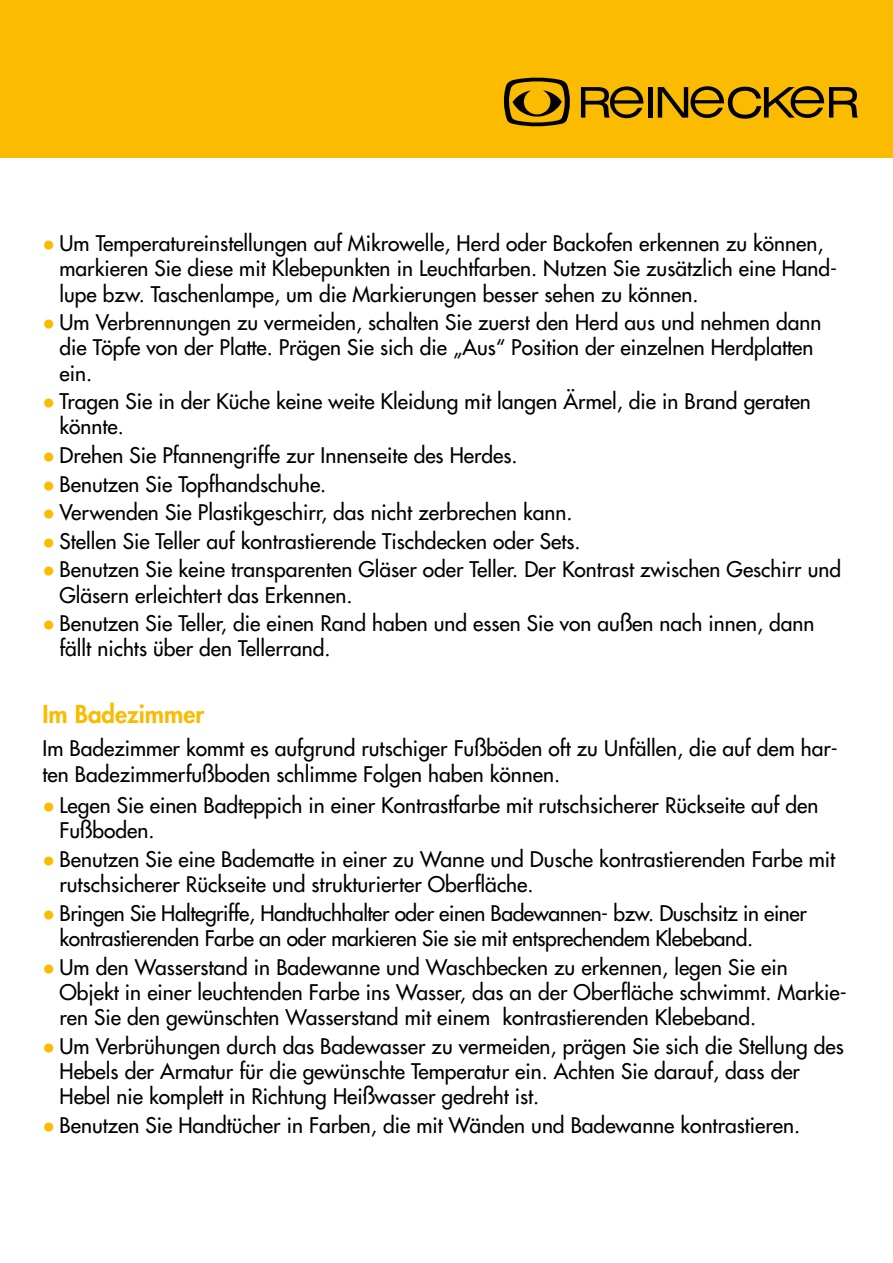
<style>
.page{position:relative;width:893px;height:1263px;background:#fff}
.page>*{position:absolute;margin:0;border:0;box-sizing:border-box;transform-origin:0 0}
.t1{font:800 24px "Futura Std";color:#fabb00}
.t2{font:500 21px/25.2px "Futura Std";color:#000}
.t3{font:500 21px/25.2px "Futura Std";letter-spacing:-.02em;color:#000}
.s1{font-family:"Arial";font-weight:400;color:#fabb00}
</style>
<div class="page">
<div style="left:0;top:0;width:893px;height:157px;background:#fabb00"></div>
<hr style="left:648px;top:87px;width:4px;height:31px;background:#000">
<svg style="left:581px;top:86px;width:62px;height:32px"></svg>
<svg style="left:658px;top:86px;width:200px;height:33px"></svg>
<svg style="left:504px;top:78px;width:66px;height:48px"></svg>
<p class="t2" style="left:60px;top:231px;width:779px;text-indent:-17px"><span class="s1">●</span> Um Temperatureinstellungen auf Mikrowelle, Herd oder Backofen erkennen zu können, markieren Sie diese mit Klebepunkten in Leuchtfarben. Nutzen Sie zusätzlich eine Hand&shy;lupe bzw. Taschenlampe, um die Markierungen besser sehen zu können.</p>
<p class="t2" style="left:60px;top:310px;width:763px;text-indent:-17px"><span class="s1">●</span> Um Verbrennungen zu vermeiden, schalten Sie zuerst den Herd aus und nehmen dann die Töpfe von der Platte. Prägen Sie sich die „Aus“ Position der einzelnen Herdplatten ein.</p>
<p class="t2" style="left:60px;top:389px;width:753px;text-indent:-17px"><span class="s1">●</span> Tragen Sie in der Küche keine weite Kleidung mit langen Ärmel, die in Brand geraten könnte.</p>
<p class="t2" style="left:43px;top:443px;width:477px"><span class="s1">●</span> Drehen Sie Pfannengriffe zur Innenseite des Herdes.</p>
<p class="t2" style="left:43px;top:471px;width:285px"><span class="s1">●</span> Benutzen Sie Topfhandschuhe.</p>
<p class="t2" style="left:43px;top:500px;width:532px"><span class="s1">●</span> Verwenden Sie Plastikgeschirr, das nicht zerbrechen kann.</p>
<p class="t2" style="left:43px;top:529px;width:540px"><span class="s1">●</span> Stellen Sie Teller auf kontrastierende Tischdecken oder Sets.</p>
<p class="t2" style="left:60px;top:557px;width:783px;text-indent:-17px"><span class="s1">●</span> Benutzen Sie keine transparenten Gläser oder Teller. Der Kontrast zwischen Geschirr und<br>Gläsern erleichtert das Erkennen.</p>
<p class="t2" style="left:60px;top:611px;width:756px;text-indent:-17px"><span class="s1">●</span> Benutzen Sie Teller, die einen Rand haben und essen Sie von außen nach innen, dann fällt nichts über den Tellerrand.</p>
<p class="t1" style="left:43px;top:699px;width:163px">Im Badezimmer</p>
<p class="t2" style="left:43px;top:736px;width:797px">Im Badezimmer kommt es aufgrund rutschiger Fußböden oft zu Unfällen, die auf dem har&shy;ten Badezimmerfußboden schlimme Folgen haben können.</p>
<p class="t2" style="left:60px;top:793px;width:760px;text-indent:-17px"><span class="s1">●</span> Legen Sie einen Badteppich in einer Kontrastfarbe mit rutschsicherer Rückseite auf den<br>Fußboden.</p>
<p class="t2" style="left:60px;top:847px;width:777px;text-indent:-17px"><span class="s1">●</span> Benutzen Sie eine Badematte in einer zu Wanne und Dusche kontrastierenden Farbe mit rutschsicherer Rückseite und strukturierter Oberfläche.</p>
<p class="t3" style="left:60px;top:900px;width:749px;text-indent:-17px"><span class="s1">●</span> Bringen Sie Haltegriffe, Handtuchhalter oder einen Badewannen- bzw. Duschsitz in einer kontrastierenden Farbe an oder markieren Sie sie mit entsprechendem Klebeband.</p>
<p class="t2" style="left:60px;top:954px;width:789px;text-indent:-17px"><span class="s1">●</span> Um den Wasserstand in Badewanne und Waschbecken zu erkennen, legen Sie ein<br>Objekt in einer leuchtenden Farbe ins Wasser, das an der Oberfläche schwimmt. Markie&shy;ren Sie den gewünschten Wasserstand mit einem kontrastierenden Klebeband.</p>
<p class="t2" style="left:60px;top:1033px;width:786px;text-indent:-17px"><span class="s1">●</span> Um Verbrühungen durch das Badewasser zu vermeiden, prägen Sie sich die Stellung des<br>Hebels der Armatur für die gewünschte Temperatur ein. Achten Sie darauf, dass der<br>Hebel nie komplett in Richtung Heißwasser gedreht ist.</p>
<p class="t2" style="left:43px;top:1112px;width:759px"><span class="s1">●</span> Benutzen Sie Handtücher in Farben, die mit Wänden und Badewanne kontrastieren.</p>
</div>
